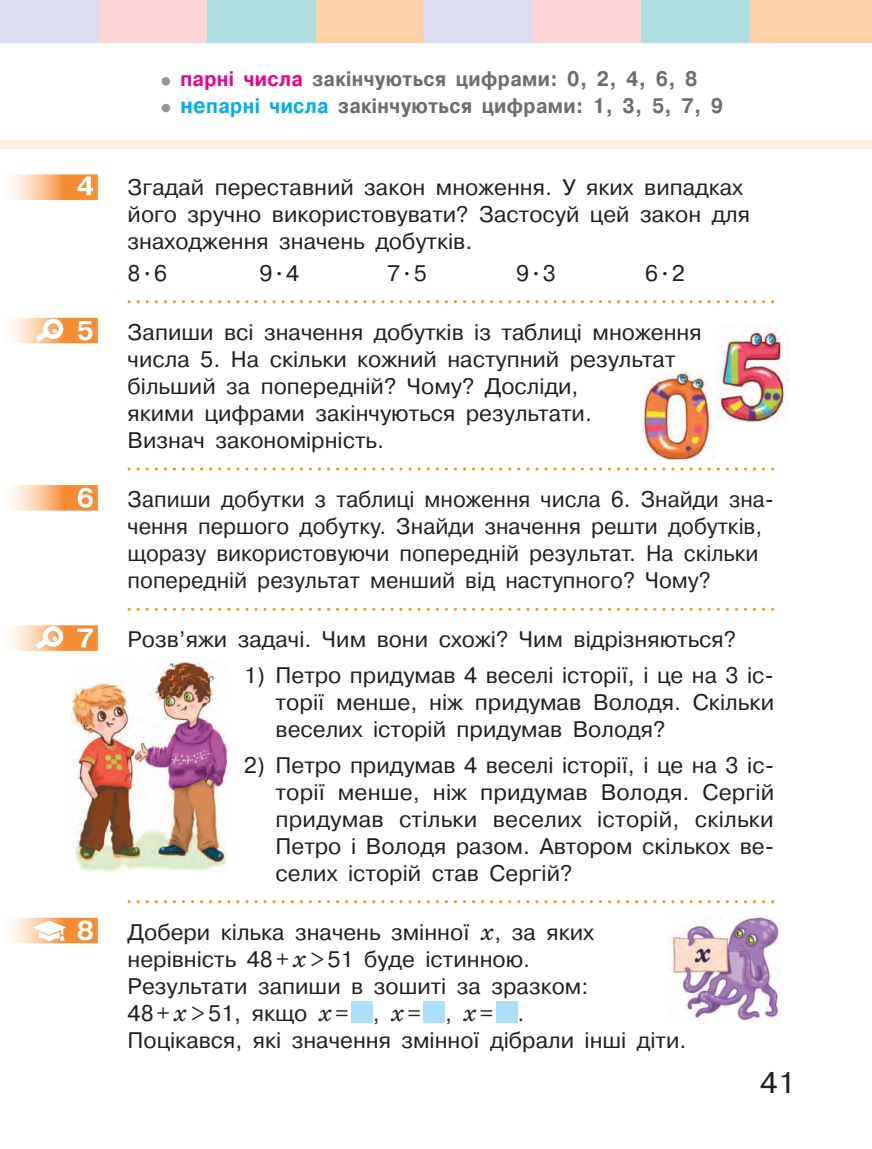
<style>
.page{position:relative;width:872px;height:1149px;background:#fff}
.page>*{position:absolute;margin:0;border:0;box-sizing:border-box;transform-origin:0 0}
.t1{font:30px "Pragmatica C";color:#231f20}
.t2{font:22.5px/27px "Pragmatica C";color:#231f20}
.t3{font:700 21px/26.7px "Pragmatica C";letter-spacing:.02em;color:#6c6d70;scale:.9 1}
.s1{color:#ed028c}
.s2{font-size:22.5px;color:#00aeef}
.s3{color:#00aeef}
.s4{font-weight:700;font-size:27px;color:#fff}
.s5{font-family:"School Book C";font-style:italic;font-size:24px}
</style>
<div class="page">
<div style="left:749px;top:0;width:123px;height:43px;background:#fdd0a7"></div>
<div style="left:641px;top:0;width:108px;height:43px;background:#aedee0"></div>
<div style="left:532px;top:0;width:109px;height:43px;background:#fbd4d6"></div>
<div style="left:99px;top:0;width:108px;height:43px;background:#fbd4d6"></div>
<div style="left:424px;top:0;width:108px;height:43px;background:#dbddef"></div>
<div style="left:0;top:0;width:99px;height:43px;background:#dbddef"></div>
<div style="left:315px;top:0;width:109px;height:43px;background:#fdd0a7"></div>
<div style="left:207px;top:0;width:108px;height:43px;background:#aedee0"></div>
<div style="left:0;top:140px;width:872px;height:8px;background:#fef0e2"></div>
<svg style="left:128px;top:300px;width:646px;height:3px"></svg>
<svg style="left:128px;top:467px;width:646px;height:3px"></svg>
<svg style="left:128px;top:607px;width:646px;height:3px"></svg>
<svg style="left:128px;top:900px;width:646px;height:2px"></svg>
<div style="left:351px;top:1000px;width:22px;height:21px;background:#aae0f9"></div>
<div style="left:424px;top:1000px;width:21px;height:21px;background:#aae0f9"></div>
<div style="left:496px;top:1000px;width:21px;height:21px;background:#aae0f9"></div>
<img style="left:12px;top:174px;width:86px;height:26px">
<img style="left:77px;top:176px;width:16px;height:19px">
<img style="left:12px;top:318px;width:86px;height:25px">
<img style="left:78px;top:321px;width:15px;height:19px">
<svg style="left:36px;top:317px;width:29px;height:24px"></svg>
<img style="left:644px;top:370px;width:72px;height:89px">
<img style="left:644px;top:370px;width:31px;height:1px">
<img style="left:716px;top:328px;width:72px;height:93px">
<img style="left:12px;top:485px;width:86px;height:25px">
<img style="left:78px;top:487px;width:15px;height:20px">
<img style="left:12px;top:625px;width:86px;height:25px">
<img style="left:77px;top:628px;width:16px;height:19px">
<svg style="left:36px;top:625px;width:29px;height:24px"></svg>
<img style="left:71px;top:662px;width:156px;height:209px">
<img style="left:668px;top:916px;width:113px;height:105px">
<img style="left:12px;top:917px;width:86px;height:25px">
<img style="left:78px;top:920px;width:15px;height:20px">
<svg style="left:32px;top:934px;width:34px;height:6px"></svg>
<img style="left:32px;top:920px;width:34px;height:14px">
<img style="left:39px;top:931px;width:21px;height:9px">
<div style="left:162px;top:77px;width:8px;height:9px;background:#95979a;border-radius:50%"></div>
<div style="left:162px;top:104px;width:8px;height:8px;background:#95979a;border-radius:50%"></div>
<p class="t3" style="left:180px;top:66px;width:604px"><span class="s1">парні числа</span> закінчуються цифрами: 0, 2, 4, 6, 8 <span class="s2">не</span><span class="s3">парні числа</span> закінчуються цифрами: 1, 3, 5, 7, 9</p>
<p class="t2" style="left:128px;top:174px;width:624px">Згадай переставний закон множення. У яких випадках його зручно використовувати? Застосуй цей закон для знаходження значень добутків.</p>
<p class="t2" style="left:128px;top:259px;width:41px">8 <sup>.</sup> 6</p>
<p class="t2" style="left:260px;top:259px;width:41px">9 <sup>.</sup> 4</p>
<p class="t2" style="left:387px;top:259px;width:41px">7 <sup>.</sup> 5</p>
<p class="t2" style="left:516px;top:259px;width:41px">9 <sup>.</sup> 3</p>
<p class="t2" style="left:645px;top:259px;width:41px">6 <sup>.</sup> 2</p>
<p class="t2" style="left:128px;top:319px;width:575px">Запиши всі значення добутків із таблиці множення числа 5. На скільки кожний наступний результат більший за попередній? Чому? Досліди,<br>якими цифрами закінчуються результати.<br>Визнач закономірність.</p>
<p class="t2" style="left:128px;top:486px;width:648px;text-indent:-51px"><span class="s4">6</span> Запиши добутки з таблиці множення числа 6. Знайди зна&shy;чення першого добутку. Знайди значення решти добутків, щоразу використовуючи попередній результат. На скільки попередній результат менший від наступного? Чому?</p>
<p class="t2" style="left:128px;top:626px;width:610px">Розв’яжи задачі. Чим вони схожі? Чим відрізняються?</p>
<p class="t2" style="left:275px;top:661px;width:500px;text-align:justify;text-indent:-32px">1) Петро придумав 4 веселі історії, і це на 3 іс&shy;торії менше, ніж придумав Володя. Скільки веселих історій придумав Володя?</p>
<p class="t2" style="left:275px;top:751px;width:500px;text-align:justify;text-indent:-32px">2) Петро придумав 4 веселі історії, і це на 3 іс&shy;торії менше, ніж придумав Володя. Сергій придумав стільки веселих історій, скільки Петро і Володя разом. Автором скількох ве&shy;селих історій став Сергій?</p>
<p class="t2" style="left:128px;top:918px;width:560px">Добери кілька значень змінної <span class="s5">х</span>, за яких нерівність 48 + <span class="s5">х</span> &gt; 51 буде істинною.<br>Результати запиши в зошиті за зразком:<br>48 + <span class="s5">х</span> &gt; 51, якщо <span class="s5">х</span> = , <span class="s5">х</span> = , <span class="s5">х</span> = .<br>Поцікався, які значення змінної дібрали інші діти.</p>
<h1 class="t1" style="left:760px;top:1065px;width:36px">41</h1>
</div>
